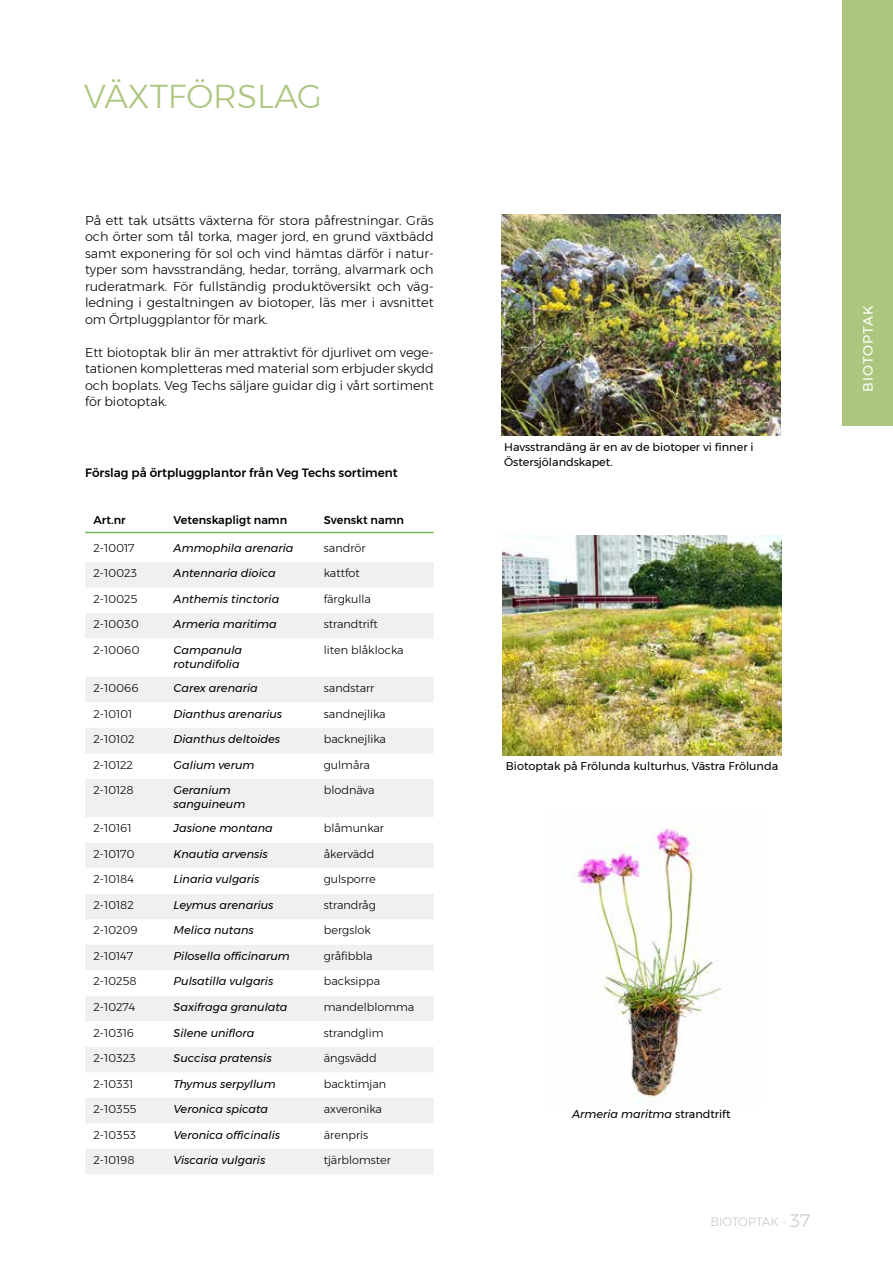
<style>
.page{position:relative;width:893px;height:1263px;background:#fff}
.page>*{position:absolute;margin:0;border:0;box-sizing:border-box;transform-origin:0 0}
.t1{font:300 33px "Montserrat";color:#acc67f}
.t2{font:13.5px "Montserrat";letter-spacing:.075em;color:#fff}
.t3{font:300 12.75px/16.5px "Montserrat";color:#000;text-align:justify}
.t4{font:500 12px "Montserrat";color:#000}
.t5{font:300 12px "Montserrat";color:#c4c9c7}
.t6{font:italic 11.25px/14.2px "Montserrat";color:#000}
.t7{font:300 11.25px "Montserrat";color:#000}
.t8{font:11.25px/14.5px "Montserrat";color:#000}
.t9{font:500 11.25px "Montserrat";color:#000}
.s1{font-style:normal}
.s2{font-size:18px}
</style>
<div class="page">
<img style="left:502px;top:215px;width:279px;height:221px">
<img style="left:503px;top:535px;width:278px;height:221px">
<svg style="left:85px;top:562px;width:349px;height:612px;fill:#f0f0ee"></svg>
<hr style="left:85px;top:532px;width:89px;height:1px;background:#74b959">
<hr style="left:174px;top:532px;width:150px;height:1px;background:#74b959">
<hr style="left:324px;top:532px;width:110px;height:1px;background:#74b959">
<img style="left:574px;top:827px;width:148px;height:277px">
<div style="left:842px;top:0;width:51px;height:425px;background:#acc67f"></div>
<h1 class="t1" style="left:84px;top:72px;width:239px">VÄXTFÖRSLAG</h1>
<p class="t3" style="left:85px;top:212px;width:350px">På ett tak utsätts växterna för stora påfrestningar. Gräs och örter som tål torka, mager jord, en grund växtbädd samt exponering för sol och vind hämtas därför i natur&shy;typer som havsstrandäng, hedar, torräng, alvarmark och ruderatmark. För fullständig produktöversikt och väg&shy;ledning i gestaltningen av biotoper, läs mer i avsnittet om Örtpluggplantor för mark.</p>
<p class="t3" style="left:85px;top:344px;width:350px">Ett biotoptak blir än mer attraktivt för djurlivet om vege&shy;tationen kompletteras med material som erbjuder skydd och boplats. Veg Techs säljare guidar dig i vårt sortiment för biotoptak.</p>
<p class="t4" style="left:85px;top:464px;width:314px">Förslag på örtpluggplantor från Veg Techs sortiment</p>
<p class="t9" style="left:94px;top:511px;width:34px">Art.nr</p>
<p class="t9" style="left:174px;top:511px;width:115px">Vetenskapligt namn</p>
<p class="t9" style="left:324px;top:511px;width:82px">Svenskt namn</p>
<p class="t7" style="left:94px;top:539px;width:43px">2-10017</p>
<p class="t6" style="left:174px;top:541px;width:121px">Ammophila arenaria</p>
<p class="t7" style="left:324px;top:539px;width:43px">sandrör</p>
<p class="t7" style="left:94px;top:565px;width:45px">2-10023</p>
<p class="t6" style="left:174px;top:566px;width:104px">Antennaria dioica</p>
<p class="t7" style="left:324px;top:565px;width:37px">kattfot</p>
<p class="t7" style="left:94px;top:590px;width:45px">2-10025</p>
<p class="t6" style="left:174px;top:591px;width:107px">Anthemis tinctoria</p>
<p class="t7" style="left:324px;top:590px;width:49px">färgkulla</p>
<p class="t7" style="left:94px;top:616px;width:47px">2-10030</p>
<p class="t6" style="left:174px;top:617px;width:105px">Armeria maritima</p>
<p class="t7" style="left:324px;top:616px;width:56px">strandtrift</p>
<p class="t7" style="left:94px;top:641px;width:47px">2-10060</p>
<p class="t6" style="left:174px;top:642px;width:70px">Campanula rotundifolia</p>
<p class="t7" style="left:324px;top:641px;width:81px">liten blåklocka</p>
<p class="t7" style="left:94px;top:680px;width:47px">2-10066</p>
<p class="t6" style="left:174px;top:681px;width:86px">Carex arenaria</p>
<p class="t7" style="left:324px;top:680px;width:52px">sandstarr</p>
<p class="t7" style="left:94px;top:705px;width:40px">2-10101</p>
<p class="t6" style="left:174px;top:706px;width:110px">Dianthus arenarius</p>
<p class="t7" style="left:324px;top:705px;width:63px">sandnejlika</p>
<p class="t7" style="left:94px;top:731px;width:43px">2-10102</p>
<p class="t6" style="left:174px;top:732px;width:108px">Dianthus deltoides</p>
<p class="t7" style="left:324px;top:731px;width:64px">backnejlika</p>
<p class="t7" style="left:94px;top:756px;width:41px">2-10122</p>
<p class="t6" style="left:174px;top:757px;width:82px">Galium verum</p>
<p class="t7" style="left:324px;top:756px;width:47px">gulmåra</p>
<p class="t7" style="left:94px;top:782px;width:42px">2-10128</p>
<p class="t6" style="left:174px;top:783px;width:73px">Geranium sanguineum</p>
<p class="t7" style="left:324px;top:782px;width:52px">blodnäva</p>
<p class="t7" style="left:94px;top:820px;width:39px">2-10161</p>
<p class="t6" style="left:174px;top:821px;width:101px">Jasione montana</p>
<p class="t7" style="left:324px;top:820px;width:62px">blåmunkar</p>
<p class="t7" style="left:94px;top:845px;width:43px">2-10170</p>
<p class="t6" style="left:174px;top:847px;width:96px">Knautia arvensis</p>
<p class="t7" style="left:324px;top:845px;width:52px">åkervädd</p>
<p class="t7" style="left:94px;top:871px;width:42px">2-10184</p>
<p class="t6" style="left:174px;top:872px;width:87px">Linaria vulgaris</p>
<p class="t7" style="left:324px;top:871px;width:53px">gulsporre</p>
<p class="t7" style="left:94px;top:896px;width:42px">2-10182</p>
<p class="t6" style="left:174px;top:898px;width:101px">Leymus arenarius</p>
<p class="t7" style="left:324px;top:896px;width:54px">strandråg</p>
<p class="t7" style="left:94px;top:922px;width:46px">2-10209</p>
<p class="t6" style="left:174px;top:923px;width:82px">Melica nutans</p>
<p class="t7" style="left:324px;top:922px;width:48px">bergslok</p>
<p class="t7" style="left:94px;top:947px;width:41px">2-10147</p>
<p class="t6" style="left:174px;top:949px;width:118px">Pilosella officinarum</p>
<p class="t7" style="left:324px;top:947px;width:50px">gråfibbla</p>
<p class="t7" style="left:94px;top:973px;width:45px">2-10258</p>
<p class="t6" style="left:174px;top:974px;width:101px">Pulsatilla vulgaris</p>
<p class="t7" style="left:324px;top:973px;width:58px">backsippa</p>
<p class="t7" style="left:94px;top:998px;width:43px">2-10274</p>
<p class="t6" style="left:174px;top:1000px;width:115px">Saxifraga granulata</p>
<p class="t7" style="left:324px;top:998px;width:92px">mandelblomma</p>
<p class="t7" style="left:94px;top:1024px;width:42px">2-10316</p>
<p class="t6" style="left:174px;top:1025px;width:82px">Silene uniflora</p>
<p class="t7" style="left:324px;top:1024px;width:61px">strandglim</p>
<p class="t7" style="left:94px;top:1049px;width:44px">2-10323</p>
<p class="t6" style="left:174px;top:1051px;width:100px">Succisa pratensis</p>
<p class="t7" style="left:324px;top:1049px;width:55px">ängsvädd</p>
<p class="t7" style="left:94px;top:1075px;width:41px">2-10331</p>
<p class="t6" style="left:174px;top:1076px;width:104px">Thymus serpyllum</p>
<p class="t7" style="left:324px;top:1075px;width:64px">backtimjan</p>
<p class="t7" style="left:94px;top:1100px;width:44px">2-10355</p>
<p class="t6" style="left:174px;top:1102px;width:96px">Veronica spicata</p>
<p class="t7" style="left:324px;top:1100px;width:60px">axveronika</p>
<p class="t7" style="left:94px;top:1126px;width:44px">2-10353</p>
<p class="t6" style="left:174px;top:1127px;width:108px">Veronica officinalis</p>
<p class="t7" style="left:324px;top:1126px;width:46px">ärenpris</p>
<p class="t7" style="left:94px;top:1152px;width:43px">2-10198</p>
<p class="t6" style="left:174px;top:1153px;width:93px">Viscaria vulgaris</p>
<p class="t7" style="left:324px;top:1152px;width:69px">tjärblomster</p>
<p class="t8" style="left:504px;top:440px;width:251px">Havsstrandäng är en av de biotoper vi finner i<br>Östersjölandskapet.</p>
<p class="t2" style="left:858px;top:392px;width:87px;rotate:-90deg">BIOTOPTAK</p>
<p class="t8" style="left:506px;top:759px;width:274px">Biotoptak på Frölunda kulturhus, Västra Frölunda</p>
<p class="t6" style="left:572px;top:1107px;width:160px">Armeria maritma <span class="s1">strandtrift</span></p>
<p class="t5" style="left:710px;top:1212px;width:101px">BIOTOPTAK - <span class="s2">37</span></p>
</div>
